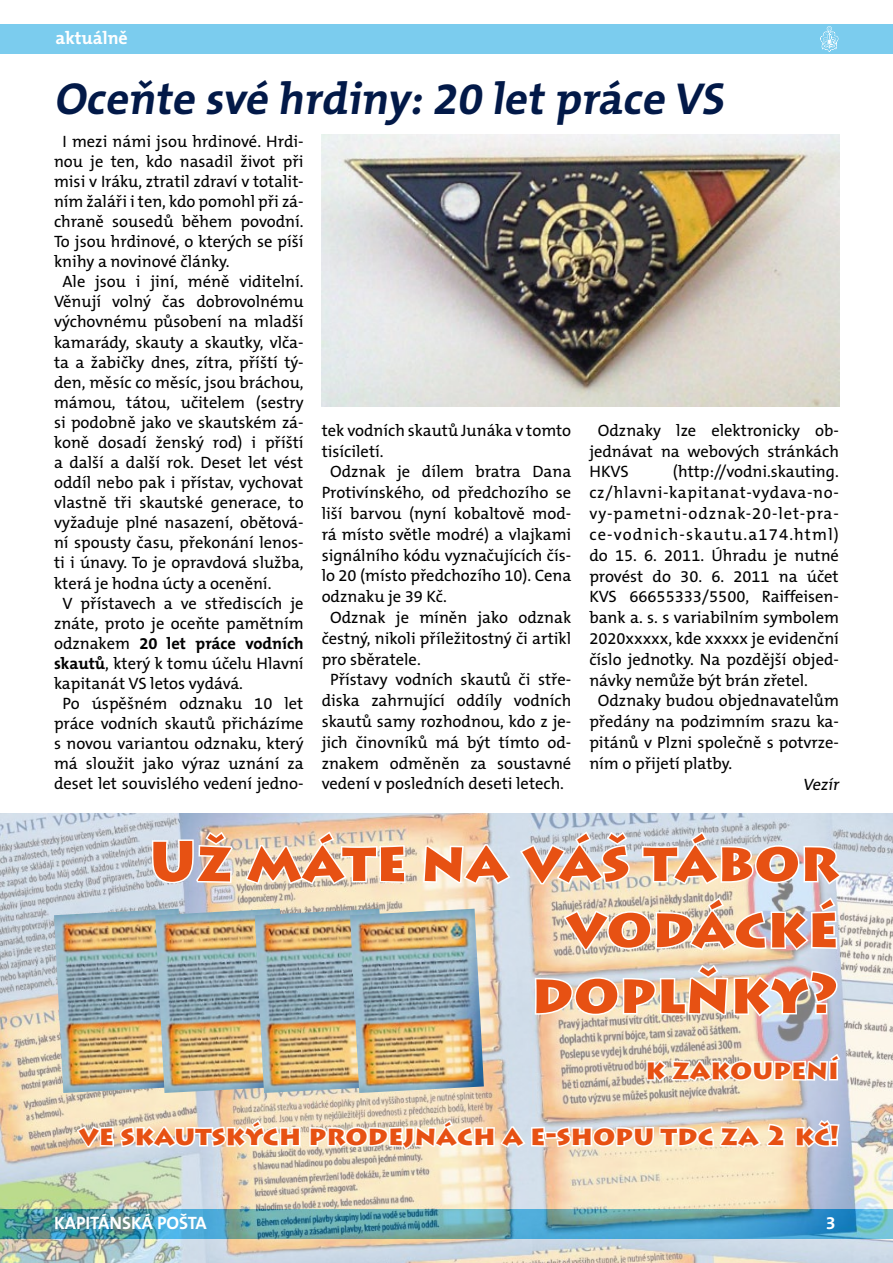
<style>
.page{position:relative;width:893px;height:1263px;background:#fff}
.page>*{position:absolute;margin:0;border:0;box-sizing:border-box;transform-origin:0 0}
.t1{font:900 55.5px/66px "Lithos Pro";color:#e75113;text-align:right}
.t2{font:700 45px "The Mix CE B7";color:#021948}
.t3{font:900 27px "Lithos Pro";color:#e75113}
.t4{font:700 18px "The Mix CE B7";color:#fff}
.t5{font:16.5px/20.9px "The Mix CE B5 Plain";color:#000;text-align:justify}
.t6{font:16.5px "The Mix CE B5 Plain";letter-spacing:.04em;color:#000}
.t7{font:16.5px "The Mix CE B5 Plain";letter-spacing:.055em;color:#000}
.t8{font:16.5px "The Mix CE B5 Plain";letter-spacing:.07em;color:#000}
.t9{font:700 16.5px "The Mix CE B7";color:#000}
.s1{font-family:"The Mix CE B5 Plain";font-weight:400}
.s2{font-family:"The Mix CE B7";font-weight:700}
</style>
<div class="page">
<div style="left:0;top:24px;width:893px;height:30px;background:#7bccee"></div>
<svg style="left:820px;top:26px;width:19px;height:26px"></svg>
<svg style="left:0;top:813px;width:893px;height:396px;background:#dbd4c6"></svg>
<svg style="left:150px;top:829px;width:85px;height:56px"></svg>
<svg style="left:243px;top:829px;width:164px;height:57px"></svg>
<svg style="left:421px;top:829px;width:210px;height:57px"></svg>
<svg style="left:640px;top:829px;width:204px;height:58px"></svg>
<svg style="left:562px;top:895px;width:277px;height:57px"></svg>
<svg style="left:533px;top:963px;width:306px;height:55px"></svg>
<svg style="left:645px;top:1051px;width:197px;height:33px"></svg>
<svg style="left:75px;top:1117px;width:227px;height:33px"></svg>
<svg style="left:308px;top:1117px;width:478px;height:34px"></svg>
<svg style="left:794px;top:1118px;width:47px;height:32px"></svg>
<img style="left:0;top:1209px;width:893px;height:30px">
<img style="left:0;top:1239px;width:893px;height:24px">
<img style="left:54px;top:909px;width:101px;height:184px">
<img style="left:155px;top:909px;width:100px;height:184px">
<img style="left:255px;top:909px;width:95px;height:184px">
<img style="left:350px;top:909px;width:134px;height:184px">
<img style="left:322px;top:135px;width:517px;height:272px">
<p class="t4" style="left:55px;top:28px;width:74px">aktuálně</p>
<h2 class="t2" style="left:54px;top:73px;width:679px">Oceňte své hrdiny:20 let práce VS</h2>
<p class="t5" style="left:63px;top:132px;width:243px">I mezi námi jsou hrdinové. Hrdi-</p>
<p class="t5" style="left:54px;top:152px;width:251px">nou je ten, kdo nasadil život při</p>
<p class="t5" style="left:54px;top:172px;width:251px">misi v Iráku, ztratil zdraví v totalit-</p>
<p class="t5" style="left:54px;top:192px;width:251px">ním žaláři i ten, kdo pomohl při zá-</p>
<p class="t5" style="left:54px;top:212px;width:251px">chraně sousedů během povodní.</p>
<p class="t5" style="left:54px;top:232px;width:251px">To jsou hrdinové, o kterých se píší</p>
<p class="t5" style="left:54px;top:252px;width:177px">knihy a novinové články.</p>
<p class="t5" style="left:63px;top:272px;width:243px">Ale jsou i jiní, méně viditelní.</p>
<p class="t5" style="left:54px;top:292px;width:251px">Věnují volný čas dobrovolnému</p>
<p class="t5" style="left:54px;top:312px;width:251px">výchovnému působení na mladší</p>
<p class="t5" style="left:54px;top:332px;width:251px">kamarády, skauty a skautky, vlča-</p>
<p class="t5" style="left:54px;top:353px;width:251px">ta a žabičky dnes, zítra, příští tý-</p>
<p class="t5" style="left:54px;top:373px;width:251px">den, měsíc co měsíc, jsou bráchou,</p>
<p class="t5" style="left:54px;top:393px;width:251px">mámou, tátou, učitelem (sestry</p>
<p class="t5" style="left:54px;top:413px;width:251px">si podobně jako ve skautském zá-</p>
<p class="t5" style="left:54px;top:433px;width:251px">koně dosadí ženský rod) i příští</p>
<p class="t5" style="left:54px;top:453px;width:251px">a další a další rok. Deset let vést</p>
<p class="t5" style="left:54px;top:473px;width:251px">oddíl nebo pak i přístav, vychovat</p>
<p class="t5" style="left:54px;top:493px;width:251px">vlastně tři skautské generace, to</p>
<p class="t5" style="left:54px;top:513px;width:251px">vyžaduje plné nasazení, obětová-</p>
<p class="t5" style="left:54px;top:533px;width:251px">ní spousty času, překonání lenos-</p>
<p class="t5" style="left:54px;top:553px;width:251px">ti i únavy. To je opravdová služba,</p>
<p class="t5" style="left:54px;top:573px;width:219px">která je hodna úcty a ocenění.</p>
<p class="t5" style="left:63px;top:593px;width:243px">V přístavech a ve střediscích je</p>
<p class="t5" style="left:54px;top:614px;width:251px">znáte, proto je oceňte pamětním</p>
<p class="t9" style="left:54px;top:634px;width:251px"><span class="s1">odznakem</span> 20 let práce vodních</p>
<p class="t5" style="left:54px;top:654px;width:251px"><span class="s2">skautů</span>, který k tomu účelu Hlavní</p>
<p class="t5" style="left:54px;top:674px;width:191px">kapitanát VS letos vydává.</p>
<p class="t5" style="left:63px;top:694px;width:242px">Po úspěšném odznaku 10 let</p>
<p class="t5" style="left:54px;top:714px;width:251px">práce vodních skautů přicházíme</p>
<p class="t5" style="left:54px;top:734px;width:251px">s novou variantou odznaku, který</p>
<p class="t5" style="left:54px;top:754px;width:251px">má sloužit jako výraz uznání za</p>
<p class="t5" style="left:54px;top:774px;width:251px">deset let souvislého vedení jedno-</p>
<p class="t5" style="left:322px;top:421px;width:251px">tek vodních skautů Junáka v tomto</p>
<p class="t5" style="left:322px;top:441px;width:63px">tisíciletí.</p>
<p class="t5" style="left:330px;top:462px;width:243px">Odznak je dílem bratra Dana</p>
<p class="t5" style="left:322px;top:483px;width:251px">Protivínského, od předchozího se</p>
<p class="t5" style="left:322px;top:504px;width:251px">liší barvou (nyní kobaltově mod-</p>
<p class="t5" style="left:322px;top:525px;width:251px">rá místo světle modré) a vlajkami</p>
<p class="t5" style="left:322px;top:545px;width:251px">signálního kódu vyznačujících čís-</p>
<p class="t5" style="left:322px;top:566px;width:251px">lo 20 (místo předchozího 10). Cena</p>
<p class="t5" style="left:322px;top:587px;width:127px">odznaku je 39 Kč.</p>
<p class="t5" style="left:330px;top:608px;width:243px">Odznak je míněn jako odznak</p>
<p class="t5" style="left:322px;top:629px;width:251px">čestný, nikoli příležitostný či artikl</p>
<p class="t5" style="left:322px;top:649px;width:101px">pro sběratele.</p>
<p class="t5" style="left:330px;top:670px;width:243px">Přístavy vodních skautů či stře-</p>
<p class="t5" style="left:322px;top:691px;width:251px">diska zahrnující oddíly vodních</p>
<p class="t5" style="left:322px;top:712px;width:251px">skautů samy rozhodnou, kdo z je-</p>
<p class="t5" style="left:322px;top:733px;width:251px">jich činovníků má být tímto od-</p>
<p class="t5" style="left:322px;top:754px;width:251px">znakem odměněn za soustavné</p>
<p class="t5" style="left:322px;top:774px;width:244px">vedení v posledních deseti letech.</p>
<p class="t5" style="left:589px;top:421px;width:251px;text-indent:8px">Odznaky lze elektronicky ob&shy;jednávat na webových stránkách HKVS</p>
<p class="t5" style="left:673px;top:462px;width:168px">(http://vodni.skauting.</p>
<p class="t6" style="left:589px;top:484px;width:251px">cz/hlavni-kapitanat-vydava-no-</p>
<p class="t7" style="left:589px;top:504px;width:251px">vy-pametni-odznak-20-let-pra-</p>
<p class="t8" style="left:589px;top:525px;width:251px">ce-vodnich-skautu.a174.html)</p>
<p class="t5" style="left:589px;top:546px;width:251px">do 15. 6. 2011. Úhradu je nutné</p>
<p class="t5" style="left:589px;top:566px;width:251px">provést do 30. 6. 2011 na účet</p>
<p class="t5" style="left:589px;top:587px;width:251px">KVS 66655333/5500, Raiffeisen-</p>
<p class="t5" style="left:589px;top:608px;width:251px">bank a. s. s variabilním symbolem</p>
<p class="t5" style="left:589px;top:629px;width:251px">2020xxxxx, kde xxxxx je evidenční</p>
<p class="t5" style="left:589px;top:650px;width:251px">číslo jednotky. Na pozdější objed-</p>
<p class="t5" style="left:589px;top:670px;width:220px">návky nemůže být brán zřetel.</p>
<p class="t5" style="left:598px;top:691px;width:243px">Odznaky budou objednavatelům</p>
<p class="t5" style="left:589px;top:712px;width:251px">předány na podzimním srazu ka-</p>
<p class="t5" style="left:589px;top:733px;width:251px">pitánů v Plzni společně s potvrze-</p>
<p class="t5" style="left:589px;top:754px;width:144px">ním o přijetí platby.</p>
<p class="t5" style="left:803px;top:774px;width:40px">Vezír</p>
<h1 class="t1" style="left:149px;top:830px;width:691px">Už máte na váš tábor vodácké<br>doplňky?</h1>
<h3 class="t3" style="left:646px;top:1053px;width:195px">k zakoupení</h3>
<h3 class="t3" style="left:79px;top:1119px;width:761px">ve skautských prodejnách a e-shopu tdc za 2 kč!</h3>
<p class="t4" style="left:54px;top:1213px;width:154px">KAPITÁNSKÁ POŠTA</p>
<p class="t4" style="left:826px;top:1213px;width:11px">3</p>
</div>
